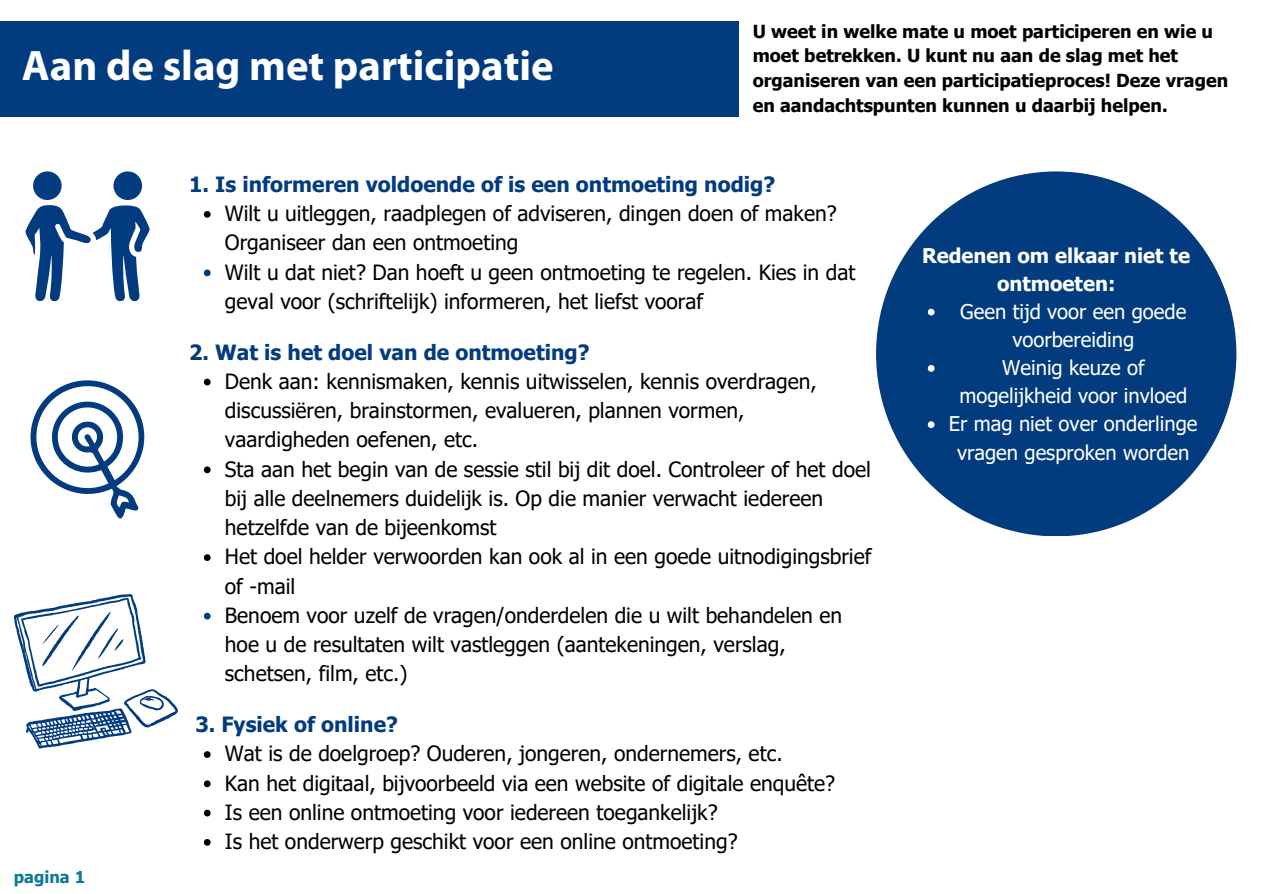
<style>
.page{position:relative;width:1263px;height:894px;background:#fff}
.page>*{position:absolute;margin:0;border:0;box-sizing:border-box;transform-origin:0 0}
.t1{font:700 42.75px "Myriad Pro";color:#fff}
.t2{font:21px/29.2px "Tahoma";color:#000}
.t3{font:700 21px "Tahoma";color:#023b7e}
.t4{font:20.25px/28px "Tahoma";color:#fff;text-align:center}
.t5{font:700 20.25px/28px "Tahoma";color:#fff;text-align:center}
.t6{font:700 18px/24.8px "Tahoma";color:#000}
.t7{font:700 16.5px "Tahoma";color:#0e7a98}
</style>
<div class="page">
<div style="left:0;top:21px;width:739px;height:95px;background:#023b7e"></div>
<svg style="left:204px;top:211px;width:7px;height:7px"></svg>
<svg style="left:204px;top:269px;width:7px;height:7px"></svg>
<svg style="left:204px;top:378px;width:7px;height:7px"></svg>
<svg style="left:204px;top:466px;width:7px;height:7px"></svg>
<svg style="left:204px;top:554px;width:7px;height:7px"></svg>
<svg style="left:204px;top:612px;width:7px;height:7px"></svg>
<svg style="left:204px;top:751px;width:7px;height:6px"></svg>
<svg style="left:204px;top:780px;width:7px;height:7px"></svg>
<svg style="left:204px;top:809px;width:7px;height:7px"></svg>
<svg style="left:204px;top:839px;width:7px;height:6px"></svg>
<svg style="left:25px;top:171px;width:125px;height:130px"></svg>
<svg style="left:31px;top:380px;width:114px;height:138px"></svg>
<svg style="left:14px;top:594px;width:164px;height:154px"></svg>
<div style="left:876px;top:171px;width:360px;height:365px;background:#023b7e;border-radius:50%"></div>
<svg style="left:928px;top:308px;width:6px;height:7px"></svg>
<svg style="left:928px;top:365px;width:6px;height:6px"></svg>
<svg style="left:928px;top:421px;width:6px;height:7px"></svg>
<p class="t1" style="left:22px;top:48px;width:533px">Aan de slag met participatie</p>
<p class="t6" style="left:753px;top:18px;width:477px">U weet in welke mate u moet participeren en wie u moet betrekken. U kunt nu aan de slag met het organiseren van een participatieproces! Deze vragen en aandachtspunten kunnen u daarbij helpen.</p>
<p class="t7" style="left:14px;top:866px;width:73px">pagina 1</p>
<p class="t3" style="left:189px;top:171px;width:588px">1. Is informeren voldoende of is een ontmoeting nodig?</p>
<p class="t2" style="left:225px;top:198px;width:613px">Wilt u uitleggen, raadplegen of adviseren, dingen doen of maken?<br>Organiseer dan een ontmoeting</p>
<p class="t2" style="left:225px;top:256px;width:632px">Wilt u dat niet? Dan hoeft u geen ontmoeting te regelen. Kies in dat geval voor (schriftelijk) informeren, het liefst vooraf</p>
<p class="t3" style="left:189px;top:338px;width:402px">2. Wat is het doel van de ontmoeting?</p>
<p class="t2" style="left:225px;top:366px;width:593px">Denk aan: kennismaken, kennis uitwisselen, kennis overdragen, discussiëren, brainstormen, evalueren, plannen vormen, vaardigheden oefenen, etc.</p>
<p class="t2" style="left:225px;top:453px;width:648px">Sta aan het begin van de sessie stil bij dit doel. Controleer of het doel bij alle deelnemers duidelijk is. Op die manier verwacht iedereen hetzelfde van de bijeenkomst</p>
<p class="t2" style="left:225px;top:541px;width:648px">Het doel helder verwoorden kan ook al in een goede uitnodigingsbrief of -mail</p>
<p class="t2" style="left:225px;top:599px;width:619px">Benoem voor uzelf de vragen/onderdelen die u wilt behandelen en hoe u de resultaten wilt vastleggen (aantekeningen, verslag, schetsen, film, etc.)</p>
<p class="t3" style="left:195px;top:710px;width:204px">3. Fysiek of online?</p>
<p class="t2" style="left:225px;top:738px;width:559px">Wat is de doelgroep? Ouderen, jongeren, ondernemers, etc.</p>
<p class="t2" style="left:225px;top:767px;width:612px">Kan het digitaal, bijvoorbeeld via een website of digitale enquête?</p>
<p class="t2" style="left:225px;top:796px;width:494px">Is een online ontmoeting voor iedereen toegankelijk?</p>
<p class="t2" style="left:225px;top:825px;width:514px">Is het onderwerp geschikt voor een online ontmoeting?</p>
<p class="t5" style="left:922px;top:240px;width:269px">Redenen om elkaar niet te ontmoeten:</p>
<p class="t4" style="left:960px;top:297px;width:228px">Geen tijd voor een goede voorbereiding</p>
<p class="t4" style="left:959px;top:353px;width:229px">Weinig keuze of mogelijkheid voor invloed</p>
<p class="t4" style="left:949px;top:409px;width:250px">Er mag niet over onderlinge vragen gesproken worden</p>
</div>
